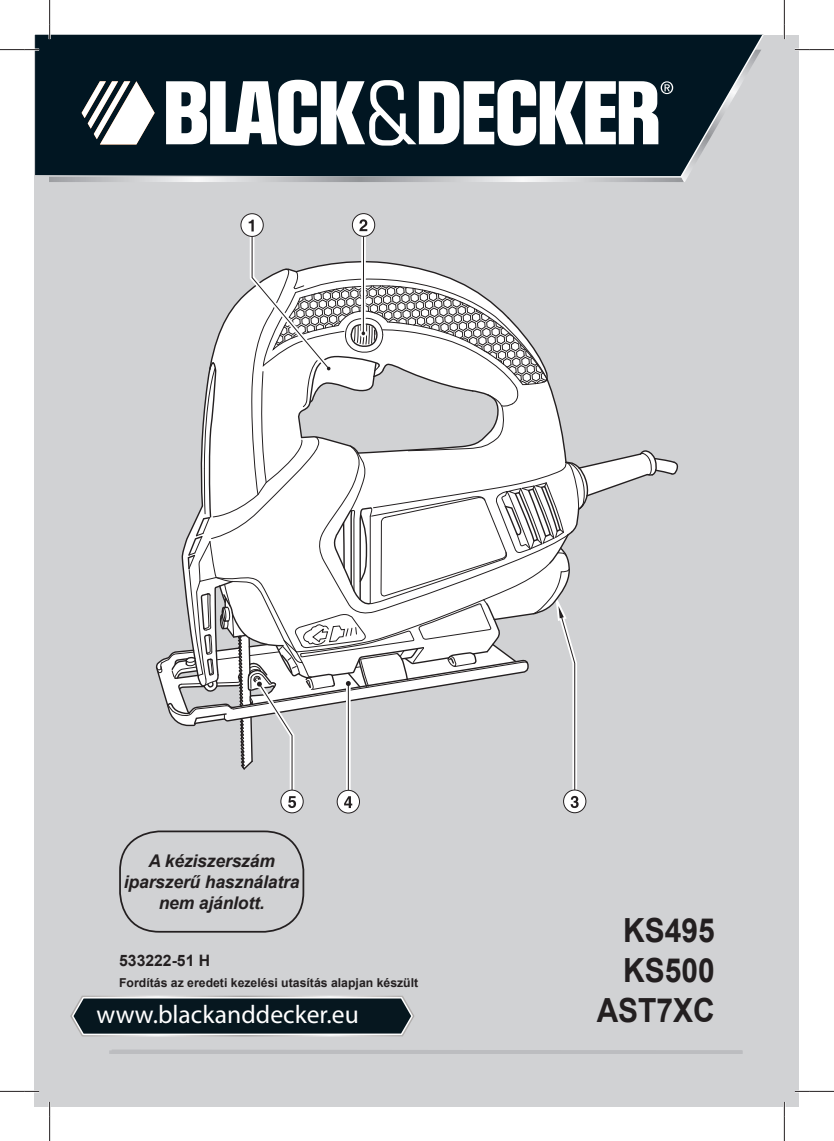
<style>
.page{position:relative;width:834px;height:1141px;background:#fff}
.page>*{position:absolute;margin:0;border:0;box-sizing:border-box;transform-origin:0 0}
.t1{font:700 33.25px/39.9px "Arial";color:#231f20;text-align:right;scale:.9 1}
.t2{font:25.55px "Myriad Pro";color:#fff}
.t3{font:italic 700 17.5px/21px "Arial";letter-spacing:-.01em;color:#231f20;text-align:center}
.t4{font:700 15.75px "Arial";color:#231f20}
.t5{font:700 12.25px "Arial";color:#231f20}
</style>
<div class="page">
<div style="left:35px;top:35px;width:764px;height:1071px;background:#d1d2d4"></div>
<img style="left:49px;top:177px;width:631px;height:5px">
<div style="left:35px;top:35px;width:277px;height:142px;background:#011622"></div>
<svg style="left:312px;top:35px;width:451px;height:143px;background:#23353f"></svg>
<svg style="left:166px;top:80px;width:507px;height:66px;background:#a1a9ad"></svg>
<svg style="left:82px;top:81px;width:73px;height:63px;background:#90979b"></svg>
<img style="left:70px;top:996px;width:344px;height:40px">
<svg style="left:72px;top:997px;width:341px;height:38px;background:#202f36"></svg>
<hr style="left:109px;top:1050px;width:634px;height:4px;background:#bcbdc0">
<svg style="left:563px;top:790px;width:22px;height:23px"></svg>
<div style="left:563px;top:790px;width:23px;height:23px;border:1px solid #231f20;border-radius:50%"></div>
<svg style="left:241px;top:214px;width:22px;height:22px"></svg>
<div style="left:240px;top:213px;width:23px;height:24px;border:1px solid #231f20;border-radius:50%"></div>
<svg style="left:352px;top:214px;width:22px;height:22px"></svg>
<div style="left:352px;top:213px;width:23px;height:24px;border:1px solid #231f20;border-radius:50%"></div>
<svg style="left:337px;top:790px;width:22px;height:23px"></svg>
<div style="left:337px;top:790px;width:23px;height:23px;border:1px solid #231f20;border-radius:50%"></div>
<svg style="left:281px;top:790px;width:22px;height:23px"></svg>
<div style="left:280px;top:790px;width:23px;height:23px;border:1px solid #231f20;border-radius:50%"></div>
<svg style="left:156px;top:219px;width:522px;height:589px"></svg>
<div style="left:119px;top:830px;width:185px;height:103px;border:2px solid #231f20;border-radius:39px"></div>
<svg style="left:0;top:49px;width:39px;height:2px"></svg>
<svg style="left:794px;top:49px;width:39px;height:2px"></svg>
<svg style="left:0;top:1090px;width:39px;height:2px"></svg>
<svg style="left:794px;top:1090px;width:39px;height:2px"></svg>
<svg style="left:49px;top:0;width:2px;height:39px"></svg>
<svg style="left:49px;top:1102px;width:2px;height:39px"></svg>
<svg style="left:783px;top:0;width:2px;height:39px"></svg>
<svg style="left:783px;top:1102px;width:2px;height:39px"></svg>
<h3 class="t3" style="left:124px;top:850px;width:177px">A kéziszerszám iparszerű használatra nem ajánlott.</h3>
<p class="t4" style="left:119px;top:952px;width:93px">533222-51 H</p>
<p class="t5" style="left:119px;top:976px;width:300px">Fordítás az eredeti kezelési utasítás alapjan készült</p>
<h2 class="t2" style="left:96px;top:999px;width:264px">www.blackanddecker.eu</h2>
<h1 class="t1" style="left:596px;top:911px;width:133px">KS495<br>KS500<br>AST7XC</h1>
</div>
